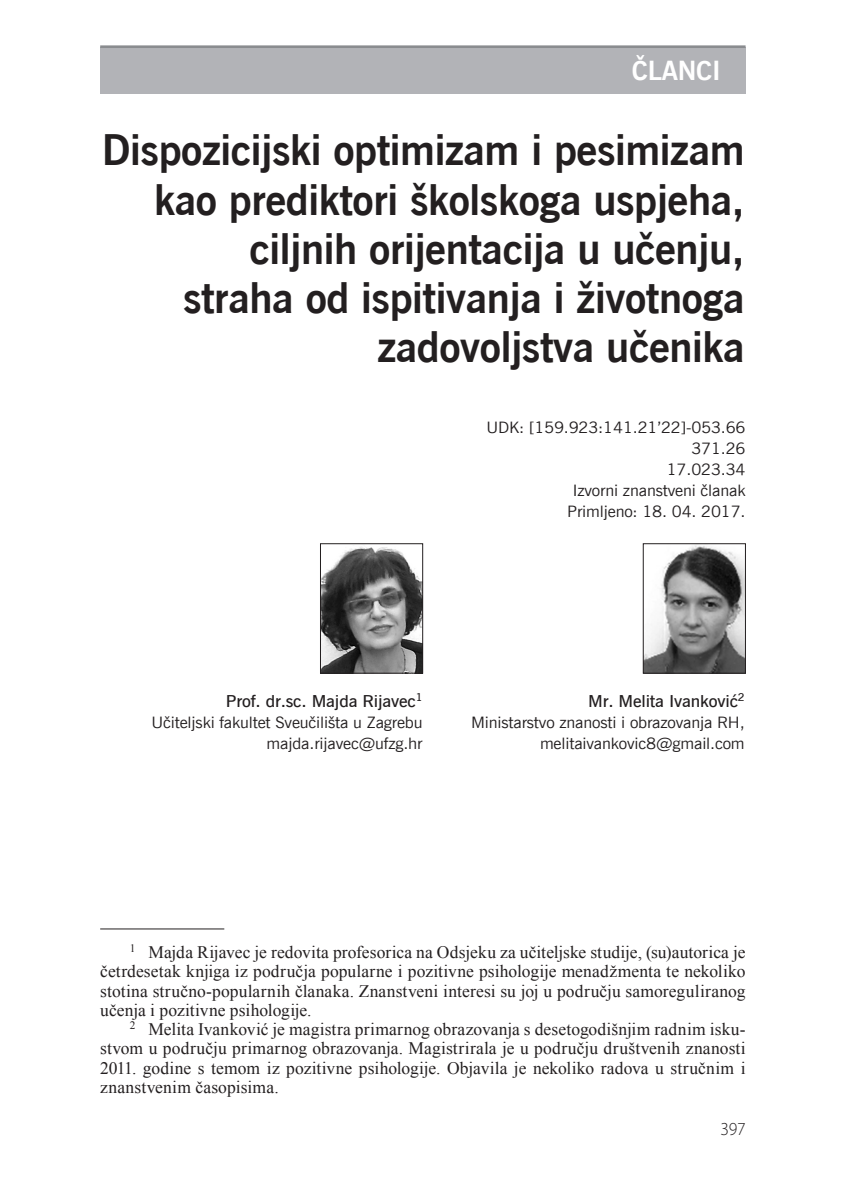
<style>
.page{position:relative;width:843px;height:1192px;background:#fff}
.page>*{position:absolute;margin:0;border:0;box-sizing:border-box;transform-origin:0 0}
.t1{font:700 42px/49px "News Gothic BT";letter-spacing:-.01em;color:#231f20;text-align:right}
.t2{font:700 26.25px "News Gothic BT";letter-spacing:-.01em;color:#fff}
.t3{font:300 18.38px "Myriad Pro";color:#231f20;scale:.95 1}
.t4{font:17.5px/19.2px "PI Times New Roman";letter-spacing:.005em;color:#231f20;text-align:justify}
.t5{font:600 16.62px "News Gothic BT";letter-spacing:-.01em;color:#231f20;scale:1.05 1}
.t6{font:15.75px/21px "News Gothic BT";letter-spacing:-.01em;color:#231f20;text-align:right;scale:1.05 1}
</style>
<div class="page">
<hr style="left:100px;top:928px;width:124px;height:1px;background:#231f20">
<img style="left:645px;top:545px;width:98px;height:126px">
<div style="left:643px;top:543px;width:102px;height:130px;border:1px solid #231f20"></div>
<img style="left:322px;top:547px;width:99px;height:124px">
<div style="left:320px;top:543px;width:103px;height:130px;border:1px solid #231f20"></div>
<div style="left:100px;top:47px;width:645px;height:47px;background:#b2b3b7"></div>
<hr style="left:100px;top:45px;width:645px;height:3px;background:#8a8c8f">
<h2 class="t2" style="left:631px;top:55px;width:91px">ČLANCI</h2>
<h1 class="t1" style="left:102px;top:126px;width:644px">Dispozicijski optimizam i pesimizam kao prediktori školskoga uspjeha, ciljnih orijentacija u učenju,<br>straha od ispitivanja i životnoga zadovoljstva učenika</h1>
<p class="t6" style="left:486px;top:416px;width:248px">UDK: [159.923:141.21’22]-053.66<br>371.26<br>17.023.34<br>Izvorni znanstveni članak<br>Primljeno: 18. 04. 2017.</p>
<p class="t5" style="left:226px;top:690px;width:189px">Prof. dr.sc. Majda Rijavec<sup>1</sup></p>
<p class="t5" style="left:588px;top:690px;width:150px">Mr. Melita Ivanković<sup>2</sup></p>
<p class="t6" style="left:151px;top:711px;width:259px">Učiteljski fakultet Sveučilišta u Zagrebu</p>
<p class="t6" style="left:471px;top:711px;width:262px">Ministarstvo znanosti i obrazovanja RH,</p>
<p class="t6" style="left:266px;top:732px;width:150px">majda.rijavec@ufzg.hr</p>
<p class="t6" style="left:540px;top:732px;width:196px">melitaivankovic8@gmail.com</p>
<p class="t4" style="left:100px;top:942px;width:646px;text-indent:30px"><sup>1</sup> Majda Rijavec je redovita profesorica na Odsjeku za učiteljske studije, (su)autorica je četrdesetak knjiga iz područja popularne i pozitivne psihologije menadžmenta te nekoliko stotina stručno-popularnih članaka. Znanstveni interesi su joj u području samoreguliranog učenja i pozitivne psihologije.</p>
<p class="t4" style="left:100px;top:1019px;width:646px;text-indent:30px"><sup>2</sup> Melita Ivanković je magistra primarnog obrazovanja s desetogodišnjim radnim isku&shy;stvom u području primarnog obrazovanja. Magistrirala je u području društvenih znanosti 2011. godine s temom iz pozitivne psihologije. Objavila je nekoliko radova u stručnim i znanstvenim časopisima.</p>
<p class="t3" style="left:720px;top:1117px;width:28px">397</p>
</div>
